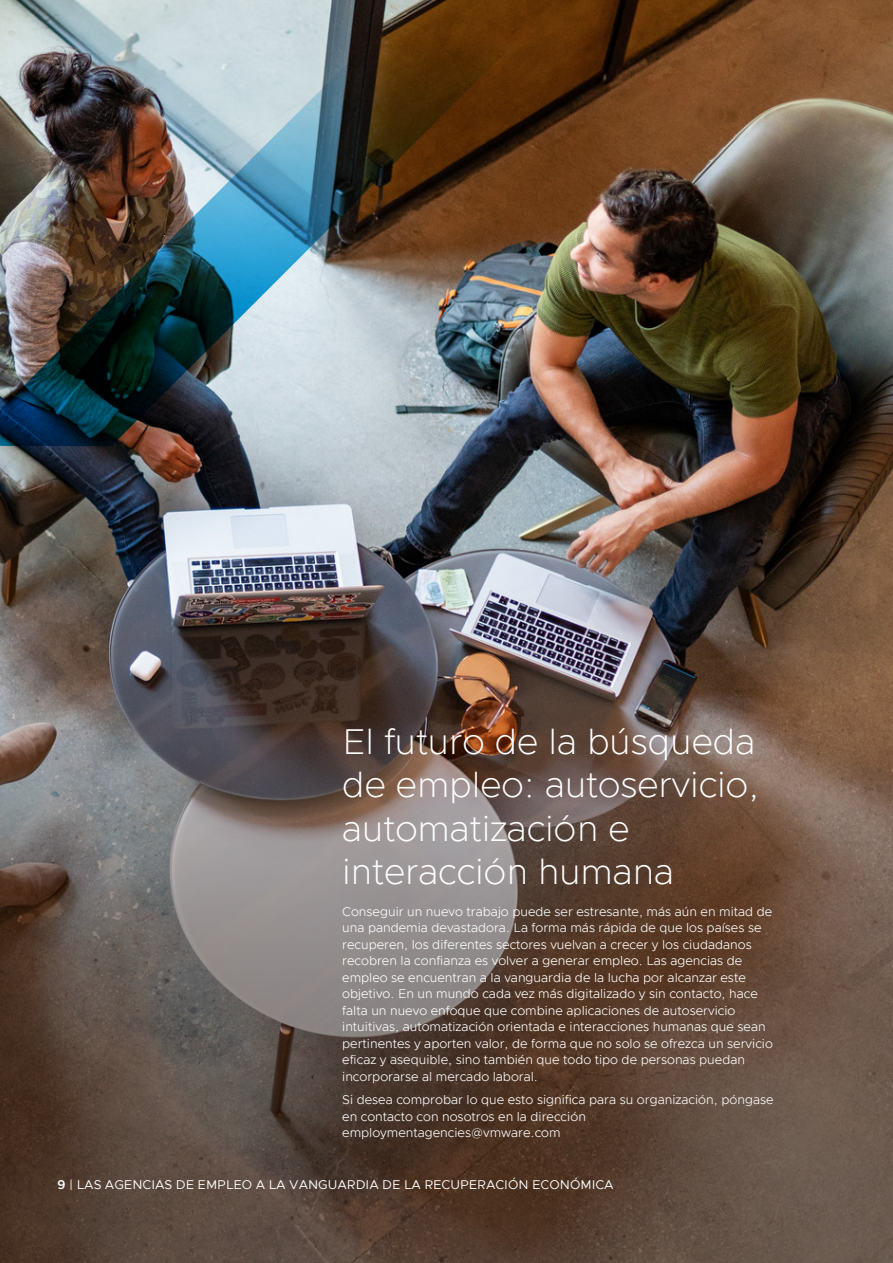
<style>
.page{position:relative;width:893px;height:1263px;background:#fff}
.page>*{position:absolute;margin:0;border:0;box-sizing:border-box;transform-origin:0 0}
.t1{font:200 36px/43.5px "Metropolis";color:#fff}
.t2{font:300 12.75px/16.5px "Metropolis";color:#fff}
.t3{font:12.75px "Metropolis";color:#fff}
.s1{font-weight:600}
</style>
<div class="page">
<img style="left:0;top:0;width:893px;height:742px">
<svg style="left:0;top:742px;width:893px;height:521px;background:#67564c"></svg>
<img style="left:0;top:0;width:639px;height:446px">
<h1 class="t1" style="left:342px;top:719px;width:419px">El futuro de la búsqueda de empleo: autoservicio, automatización e interacción humana</h1>
<p class="t2" style="left:342px;top:903px;width:432px">Conseguir un nuevo trabajo puede ser estresante, más aún en mitad de una pandemia devastadora. La forma más rápida de que los países se recuperen, los diferentes sectores vuelvan a crecer y los ciudadanos recobren la confianza es volver a generar empleo. Las agencias de empleo se encuentran a la vanguardia de la lucha por alcanzar este objetivo. En un mundo cada vez más digitalizado y sin contacto, hace falta un nuevo enfoque que combine aplicaciones de autoservicio intuitivas, automatización orientada e interacciones humanas que sean pertinentes y aporten valor, de forma que no solo se ofrezca un servicio eficaz y asequible, sino también que todo tipo de personas puedan incorporarse al mercado laboral.</p>
<p class="t2" style="left:342px;top:1091px;width:433px">Si desea comprobar lo que esto significa para su organización, póngase en contacto con nosotros en la dirección employmentagencies@vmware.com</p>
<p class="t3" style="left:58px;top:1177px;width:558px"><span class="s1">9</span> | LAS AGENCIAS DE EMPLEO A LA VANGUARDIA DE LA RECUPERACIÓN ECONÓMICA</p>
</div>
